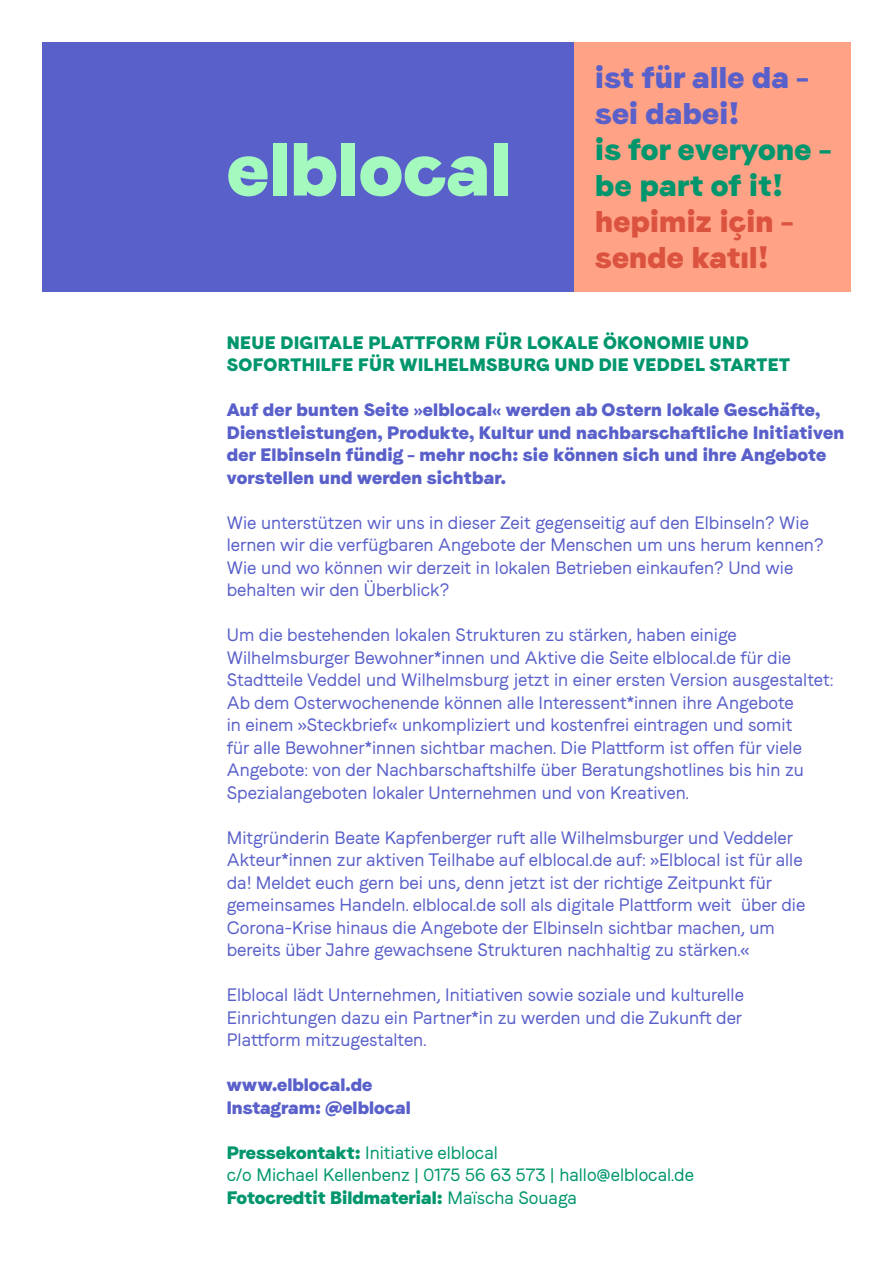
<style>
.page{position:relative;width:893px;height:1263px;background:#fff}
.page>*{position:absolute;margin:0;border:0;box-sizing:border-box;transform-origin:0 0}
.t1{font:75px "Faro Display Lucky";color:#a4fabe}
.t2{font:30px/36px "Faro Display Lucky";letter-spacing:.01em;color:#00966d}
.t3{font:30px/36px "Faro Display Lucky";letter-spacing:.01em;color:#db533f}
.t4{font:30px/36px "Faro Display Lucky";letter-spacing:.01em;color:#5960ca}
.t5{font:18px/22.5px "Faro Regular Lucky";color:#5960ca}
.t6{font:18px/22.5px "Faro Display Lucky";letter-spacing:.01em;color:#5960ca}
.t7{font:18px/22.5px "Faro Display Lucky";letter-spacing:.02em;color:#00966d}
.t8{font:18px/22.5px "Faro Regular Lucky";color:#00966d}
.t9{font:18px "Faro Display Lucky";color:#00966d}
.s1{font-family:"Faro Display Lucky"}
.s2{font-family:"Faro Regular Lucky"}
</style>
<div class="page">
<div style="left:43px;top:43px;width:531px;height:249px;background:#5960ca"></div>
<div style="left:574px;top:43px;width:276px;height:249px;background:#ffa286"></div>
<h1 class="t1" style="left:227px;top:122px;width:286px">elblocal</h1>
<h2 class="t4" style="left:595px;top:62px;width:216px">ist für alle da – sei dabei!</h2>
<h2 class="t2" style="left:595px;top:134px;width:238px">is for everyone – be part of it!</h2>
<h2 class="t3" style="left:595px;top:206px;width:200px">hepimiz için – sende katıl!</h2>
<p class="t7" style="left:227px;top:333px;width:565px">NEUE DIGITALE PLATTFORM FÜR LOKALE ÖKONOMIE UND<br>SOFORTHILFE FÜR WILHELMSBURG UND DIE VEDDEL STARTET</p>
<p class="t6" style="left:227px;top:400px;width:619px">Auf der bunten Seite »elblocal« werden ab Ostern lokale Geschäfte, Dienstleistungen, Produkte, Kultur und nachbarschaftliche Initiativen der Elbinseln fündig – mehr noch: sie können sich und ihre Angebote vorstellen und werden sichtbar.</p>
<p class="t5" style="left:227px;top:512px;width:598px">Wie unterstützen wir uns in dieser Zeit gegenseitig auf den Elbinseln? Wie lernen wir die verfügbaren Angebote der Menschen um uns herum kennen?<br>Wie und wo können wir derzeit in lokalen Betrieben einkaufen? Und wie behalten wir den Überblick?</p>
<p class="t5" style="left:227px;top:624px;width:608px">Um die bestehenden lokalen Strukturen zu stärken, haben einige Wilhelmsburger Bewohner*innen und Aktive die Seite elblocal.de für die Stadtteile Veddel und Wilhelmsburg jetzt in einer ersten Version ausgestaltet:<br>Ab dem Osterwochenende können alle Interessent*innen ihre Angebote<br>in einem »Steckbrief« unkompliziert und kostenfrei eintragen und somit<br>für alle Bewohner*innen sichtbar machen. Die Plattform ist offen für viele Angebote: von der Nachbarschaftshilfe über Beratungshotlines bis hin zu Spezialangeboten lokaler Unternehmen und von Kreativen.</p>
<p class="t5" style="left:227px;top:827px;width:580px">Mitgründerin Beate Kapfenberger ruft alle Wilhelmsburger und Veddeler Akteur*innen zur aktiven Teilhabe auf elblocal.de auf: »Elblocal ist für alle da! Meldet euch gern bei uns, denn jetzt ist der richtige Zeitpunkt für gemeinsames Handeln. elblocal.de soll als digitale Plattform weit über die Corona-Krise hinaus die Angebote der Elbinseln sichtbar machen, um bereits über Jahre gewachsene Strukturen nachhaltig zu stärken.«</p>
<p class="t5" style="left:227px;top:984px;width:519px;text-align:justify">Elblocal lädt Unternehmen, Initiativen sowie soziale und kulturelle Einrichtungen dazu ein Partner*in zu werden und die Zukunft der Plattform mitzugestalten.</p>
<p class="t6" style="left:227px;top:1075px;width:185px">www.elblocal.de<br>Instagram: @elblocal</p>
<p class="t8" style="left:227px;top:1142px;width:469px"><span class="s1">Pressekontakt:</span> Initiative elblocal<br>c/o Michael Kellenbenz | 0175 56 63 573 | hallo@elblocal.de</p>
<p class="t9" style="left:227px;top:1186px;width:352px">Fotocredtit Bildmaterial: <span class="s2">Maïscha Souaga</span></p>
</div>
